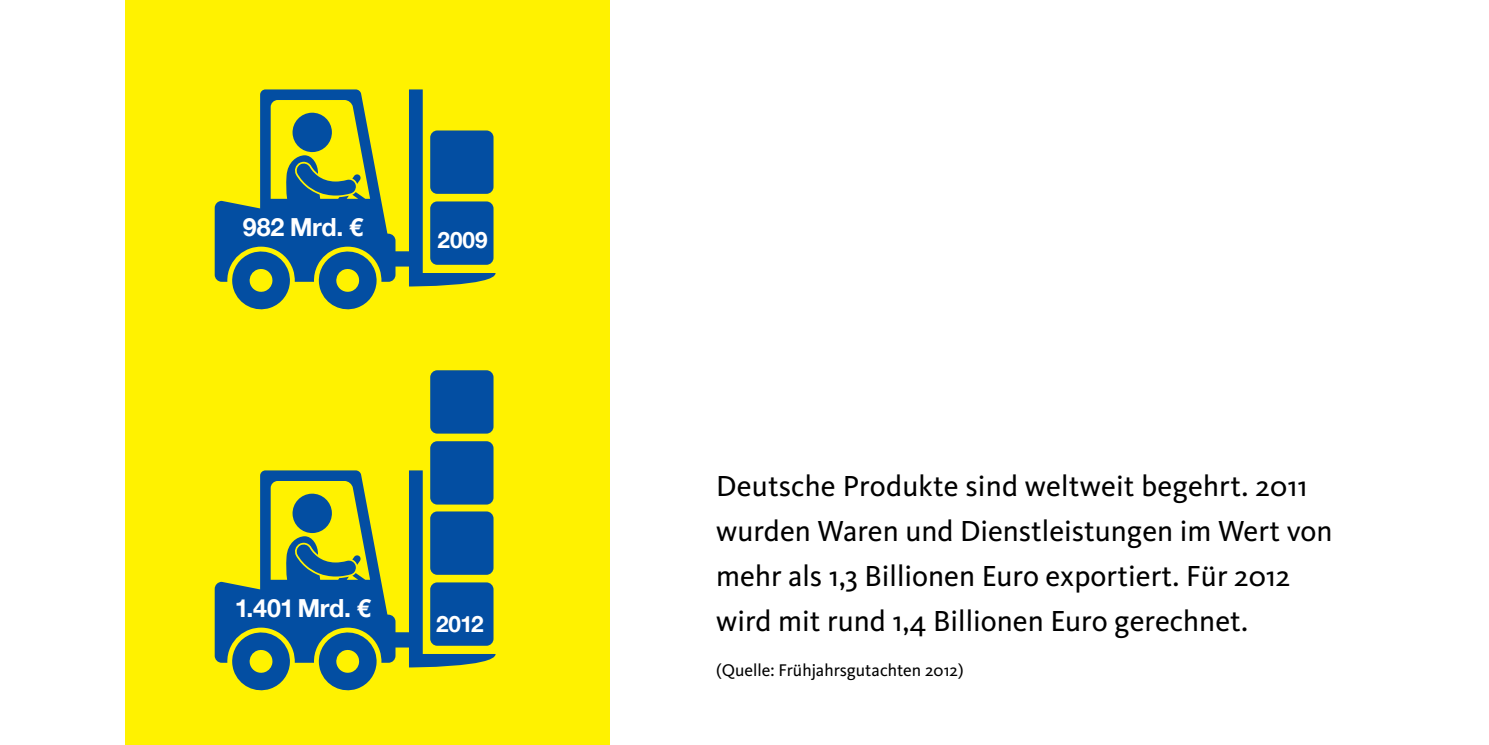
<style>
.page{position:relative;width:1489px;height:745px;background:#fff}
.page>*{position:absolute;margin:0;border:0;box-sizing:border-box;transform-origin:0 0}
.Fließtext{font:30px/45px "CDU Kievit";color:#000}
.Diagramm_ÜS_fett{font:700 25px "CDU Helvetica";color:#fff}
.Diagramm_ÜS_fett-2{font:700 22.5px "CDU Helvetica";color:#fff}
.Fließtext-2{font:17.5px "CDU Kievit";color:#000}
</style>
<div class="page">
<div style="left:125px;top:0;width:484px;height:744px;background:#fff200"></div>
<svg style="left:215px;top:470px;width:280px;height:197px"></svg>
<div style="left:430px;top:582px;width:63px;height:63px;background:#034ea2;border-radius:7px"></div>
<div style="left:430px;top:511px;width:63px;height:63px;background:#034ea2;border-radius:7px"></div>
<svg style="left:231px;top:628px;width:59px;height:61px"></svg>
<svg style="left:318px;top:628px;width:59px;height:61px"></svg>
<div style="left:292px;top:493px;width:40px;height:40px;background:#034ea2;border-radius:50%"></div>
<svg style="left:296px;top:543px;width:65px;height:33px"></svg>
<svg style="left:427px;top:371px;width:68px;height:137px"></svg>
<div style="left:430px;top:441px;width:63px;height:63px;background:#034ea2;border-radius:7px"></div>
<div style="left:430px;top:370px;width:63px;height:63px;background:#034ea2;border-radius:7px"></div>
<svg style="left:215px;top:89px;width:280px;height:197px"></svg>
<div style="left:430px;top:201px;width:63px;height:63px;background:#034ea2;border-radius:7px"></div>
<div style="left:430px;top:130px;width:63px;height:64px;background:#034ea2;border-radius:7px"></div>
<svg style="left:231px;top:248px;width:59px;height:61px"></svg>
<svg style="left:318px;top:248px;width:59px;height:61px"></svg>
<div style="left:292px;top:112px;width:40px;height:40px;background:#034ea2;border-radius:50%"></div>
<svg style="left:296px;top:162px;width:65px;height:33px"></svg>
<p class="Diagramm_ÜS_fett" style="left:243px;top:211px;width:122px">982 Mrd. €</p>
<p class="Diagramm_ÜS_fett-2" style="left:437px;top:226px;width:52px">2009</p>
<p class="Diagramm_ÜS_fett" style="left:236px;top:592px;width:136px">1.401 Mrd. €</p>
<p class="Diagramm_ÜS_fett-2" style="left:436px;top:609px;width:49px">2012</p>
<p class="Fließtext" style="left:716px;top:463px;width:618px">Deutsche Produkte sind weltweit begehrt. 2011 wurden Waren und Dienstleistungen im Wert von mehr als 1,3 Billionen Euro exportiert. Für 2012 wird mit rund 1,4 Billionen Euro gerechnet.</p>
<p class="Fließtext-2" style="left:716px;top:659px;width:249px">(Quelle: Frühjahrsgutachten 2012)</p>
</div>
